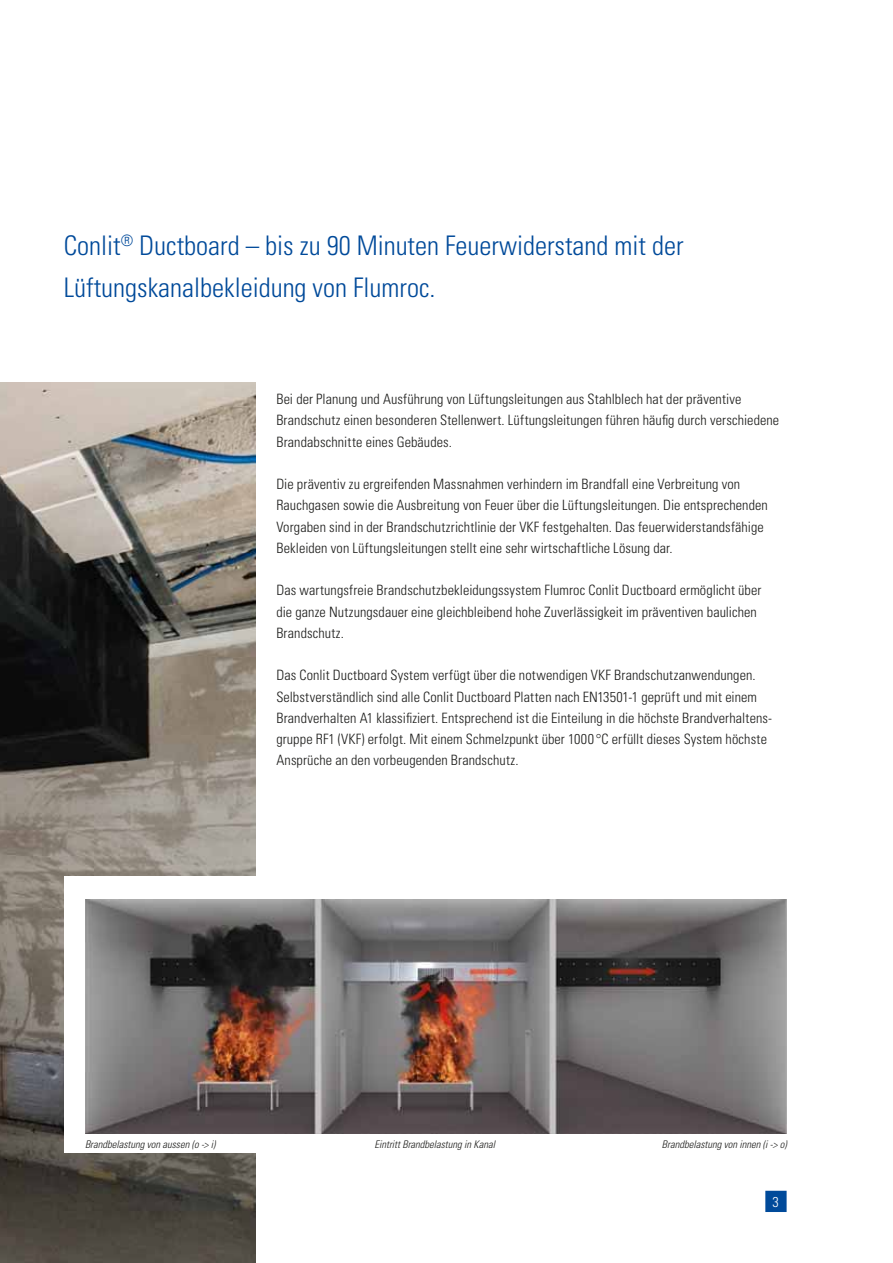
<style>
.page{position:relative;width:893px;height:1263px;background:#fff}
.page>*{position:absolute;margin:0;border:0;box-sizing:border-box;transform-origin:0 0}
.t1{font:300 condensed 27px/42px "Univers";color:#004a9a}
.t2{font:300 condensed 14.25px/21.3px "Univers";letter-spacing:.005em;color:#1d1d1b}
.t3{font:300 condensed 14.25px "Univers";color:#fff}
.t4{font:italic 300 condensed 10.5px "Univers";color:#1d1d1b}
</style>
<div class="page">
<img style="left:0;top:383px;width:255px;height:880px">
<div style="left:64px;top:877px;width:743px;height:276px;background:#fff"></div>
<img style="left:85px;top:899px;width:701px;height:234px">
<div style="left:766px;top:1191px;width:20px;height:20px;background:#004a9a"></div>
<div style="left:765px;top:1191px;width:22px;height:21px;border:2px solid #004a9a"></div>
<h1 class="t1" style="left:64px;top:227px;width:621px">Conlit<sup>®</sup> Ductboard – bis zu 90 Minuten Feuerwiderstand mit der<br>Lüftungskanalbekleidung von Flumroc.</h1>
<p class="t2" style="left:276px;top:390px;width:504px">Bei der Planung und Ausführung von Lüftungsleitungen aus Stahlblech hat der präventive<br>Brandschutz einen besonderen Stellenwert. Lüftungsleitungen führen häufig durch verschiedene<br>Brandabschnitte eines Gebäudes.</p>
<p class="t2" style="left:276px;top:475px;width:493px">Die präventiv zu ergreifenden Massnahmen verhindern im Brandfall eine Verbreitung von Rauchgasen sowie die Ausbreitung von Feuer über die Lüftungsleitungen. Die entsprechenden Vorgaben sind in der Brandschutzrichtlinie der VKF festgehalten. Das feuerwiderstands fähige Bekleiden von Lüftungsleitungen stellt eine sehr wirtschaftliche Lösung dar.</p>
<p class="t2" style="left:276px;top:581px;width:487px">Das wartungsfreie Brandschutzbekleidungssystem Flumroc Conlit Ductboard ermöglicht über die ganze Nutzungsdauer eine gleichbleibend hohe Zuverlässigkeit im präventiven baulichen<br>Brandschutz.</p>
<p class="t2" style="left:276px;top:666px;width:497px">Das Conlit Ductboard System verfügt über die notwendigen VKF Brandschutzanwendungen.<br>Selbstverständlich sind alle Conlit Ductboard Platten nach EN13501-1 geprüft und mit einem Brandverhalten A1 klassifiziert. Entsprechend ist die Einteilung in die höchste Brandverhaltens&shy;gruppe RF1 (VKF) erfolgt. Mit einem Schmelzpunkt über 1000 °C erfüllt dieses System höchste Ansprüche an den vorbeugenden Brandschutz.</p>
<p class="t4" style="left:85px;top:1140px;width:132px">Brandbelastung von aussen (o -&gt; i)</p>
<p class="t4" style="left:374px;top:1140px;width:122px">Eintritt Brandbelastung in Kanal</p>
<p class="t4" style="left:662px;top:1140px;width:126px">Brandbelastung von innen (i -&gt; o)</p>
<p class="t3" style="left:772px;top:1196px;width:8px">3</p>
</div>
